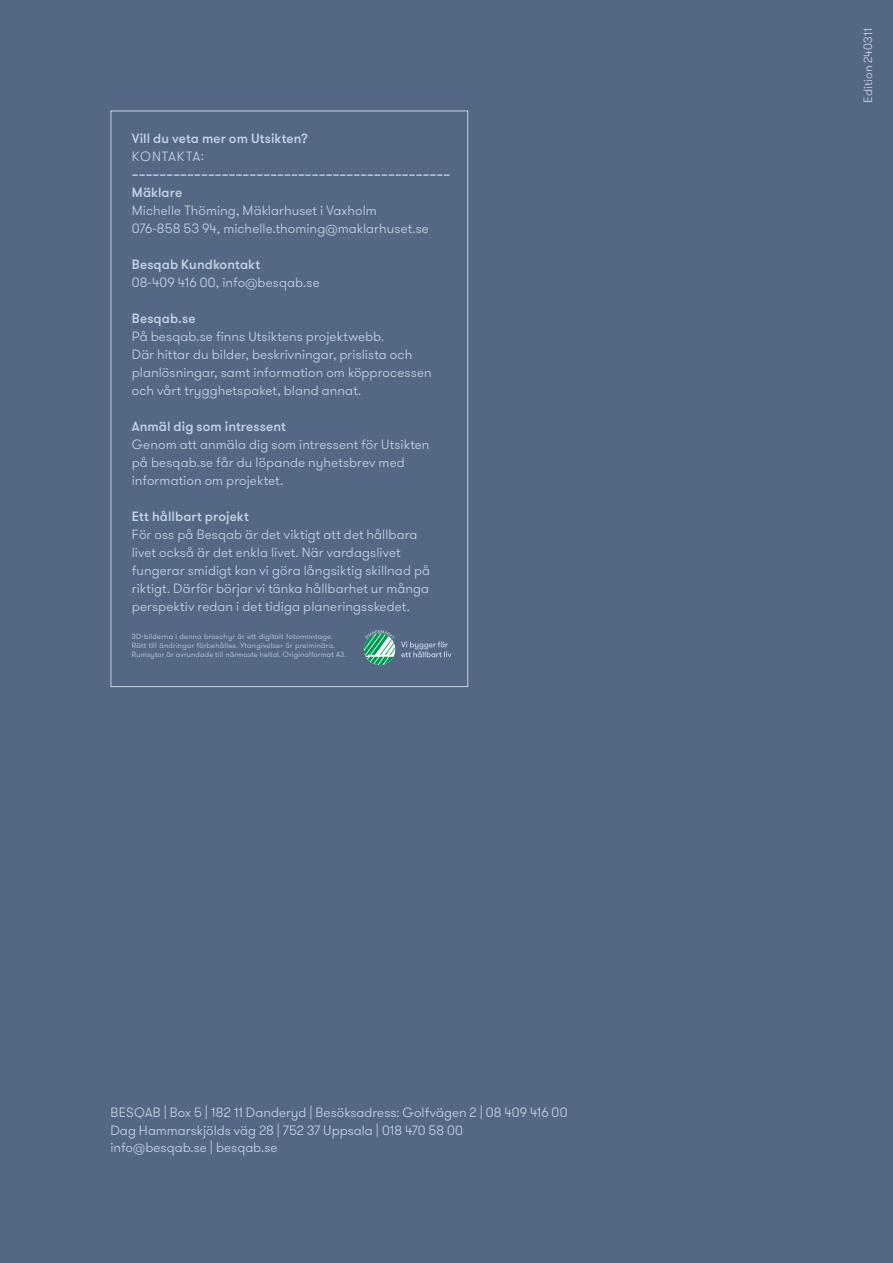
<style>
.page{position:relative;width:893px;height:1263px;background:#546784}
.page>*{position:absolute;margin:0;border:0;box-sizing:border-box;transform-origin:0 0}
.t1{font:300 13.5px/18px "GT Walsheim";letter-spacing:.005em;color:#c6d2e6}
.t2{font:500 13.5px/18px "GT Walsheim";letter-spacing:.01em;color:#c6d2e6}
.t3{font:300 13.5px "GT Walsheim";letter-spacing:.07em;color:#c6d2e6}
.t4{font:300 12px "GT Walsheim";letter-spacing:.01em;color:#c6d2e6}
.t5{font:300 7.5px/9px "GT Walsheim";letter-spacing:.03em;color:#c6d2e6}
</style>
<div class="page">
<svg style="left:364px;top:630px;width:31px;height:35px"></svg>
<svg style="left:401px;top:641px;width:51px;height:16px"></svg>
<p class="t2" style="left:132px;top:130px;width:178px">Vill du veta mer om Utsikten?</p>
<p class="t3" style="left:132px;top:148px;width:74px">KONTAKTA:</p>
<p class="t2" style="left:132px;top:166px;width:320px">––––––––––––––––––––––––––––––––––––––––––––––<br>Mäklare</p>
<p class="t1" style="left:132px;top:202px;width:299px">Michelle Thöming, Mäklarhuset i Vaxholm<br>076-858 53 94, michelle.thoming@maklarhuset.se</p>
<p class="t2" style="left:132px;top:256px;width:130px">Besqab Kundkontakt</p>
<p class="t1" style="left:132px;top:274px;width:189px">08-409 416 00, info@besqab.se</p>
<p class="t2" style="left:132px;top:310px;width:65px">Besqab.se</p>
<p class="t1" style="left:132px;top:328px;width:301px">På besqab.se finns Utsiktens projektwebb.<br>Där hittar du bilder, beskrivningar, prislista och planlösningar, samt information om köpprocessen och vårt trygghetspaket, bland annat.</p>
<p class="t2" style="left:132px;top:418px;width:156px">Anmäl dig som intressent</p>
<p class="t1" style="left:132px;top:436px;width:299px">Genom att anmäla dig som intressent för Utsikten på besqab.se får du löpande nyhetsbrev med information om projektet.</p>
<p class="t2" style="left:132px;top:508px;width:119px">Ett hållbart projekt</p>
<p class="t1" style="left:132px;top:526px;width:300px">För oss på Besqab är det viktigt att det hållbara livet också är det enkla livet. När vardagslivet fungerar smidigt kan vi göra långsiktig skillnad på riktigt. Därför börjar vi tänka hållbarhet ur många perspektiv redan i det tidiga planeringsskedet.</p>
<p class="t5" style="left:132px;top:632px;width:216px">3D-bilderna i denna broschyr är ett digitalt fotomontage.<br>Rätt till ändringar förbehålles. Ytangivelser är prelminära.<br>Rumsytor är avrundade till närmaste heltal. Originalformat A3.</p>
<p class="t1" style="left:111px;top:1104px;width:459px;line-height:17.5px">BESQAB | Box 5 | 182 11 Danderyd | Besöksadress: Golfvägen 2 | 08 409 416 00<br>Dag Hammarskjölds väg 28 | 752 37 Uppsala | 018 470 58 00<br>info@besqab.se | besqab.se</p>
<p class="t4" style="left:860px;top:103px;width:76px;rotate:-90deg">Edition 240311</p>
</div>
